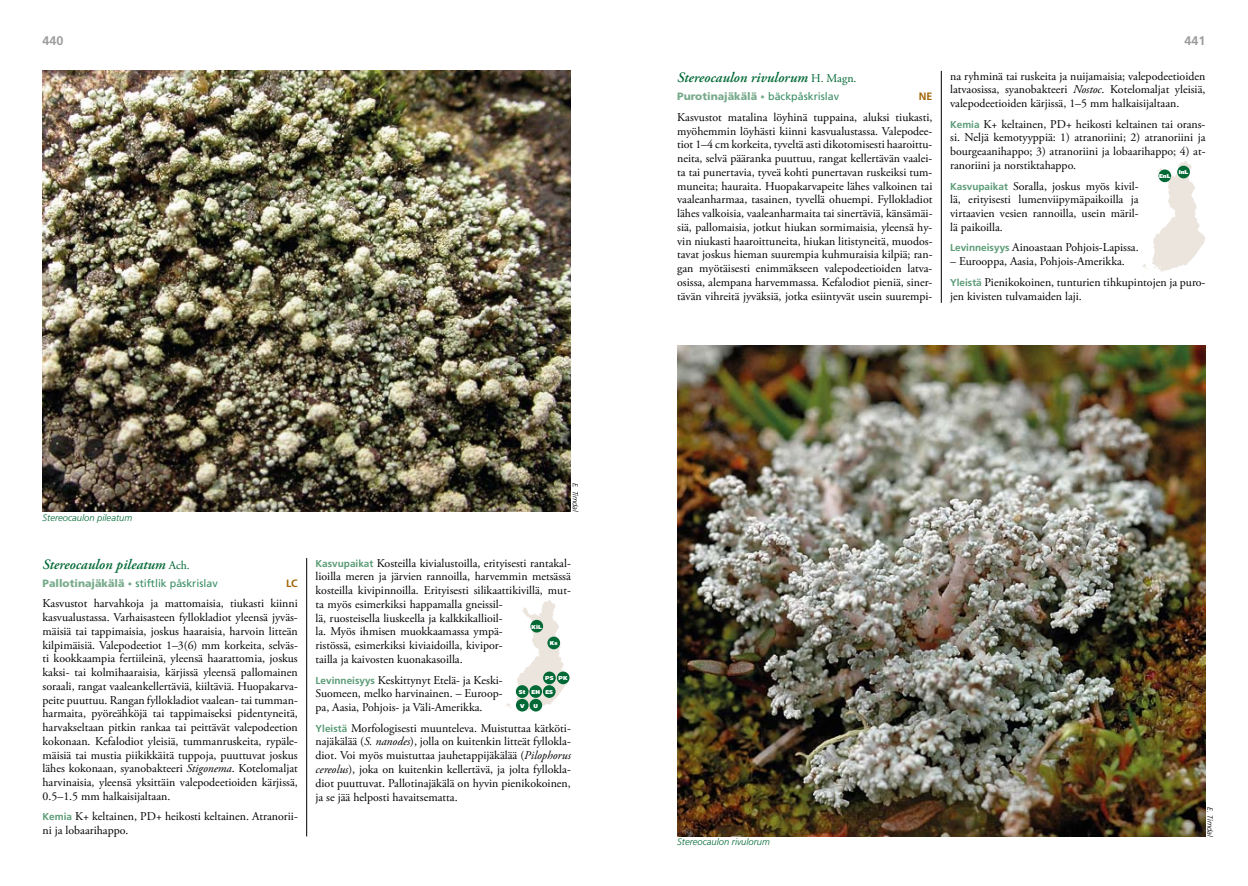
<style>
.page{position:relative;width:1248px;height:886px;background:#fff}
.page>*{position:absolute;margin:0;border:0;box-sizing:border-box;transform-origin:0 0}
.t1{font:italic 600 14.38px "Adobe Garamond Pro";color:#006935}
.t2{font:700 12.5px "Frutiger";color:#9d9c9c}
.t3{font:11.88px/13.8px "Adobe Garamond Pro";color:#000;text-align:justify}
.t4{font:10.62px "Frutiger";color:#388d63}
.t5{font:900 10.62px "Frutiger";color:#78aa8b}
.t6{font:700 10.62px "Frutiger";color:#a06605}
.t7{font:italic 300 9.38px "Frutiger";color:#006935}
.t8{font:italic 300 7.5px "Frutiger";color:#000}
.t9{font:900 5.62px "Frutiger";color:#fff}
.s1{font-weight:400;font-style:normal;font-size:11.88px}
.s2{font-weight:900;color:#78aa8b}
.s3{font-weight:300;font-size:8.75px;color:#78aa8b}
.s4{font-style:italic}
.s5{font-family:"Frutiger";font-weight:700;font-size:10px;color:#5b9b76}
.s6{font-weight:300;font-size:8.75px}
.s7{font-weight:400;color:#388d63}
</style>
<div class="page">
<img style="left:43px;top:71px;width:527px;height:441px">
<img style="left:677px;top:345px;width:528px;height:491px">
<svg style="left:506px;top:600px;width:63px;height:111px"></svg>
<div style="left:516px;top:699px;width:12px;height:12px;background:#006935;border-radius:50%"></div>
<div style="left:529px;top:699px;width:13px;height:12px;background:#006935;border-radius:50%"></div>
<div style="left:516px;top:685px;width:12px;height:13px;background:#006935;border-radius:50%"></div>
<div style="left:529px;top:685px;width:13px;height:13px;background:#006935;border-radius:50%"></div>
<div style="left:543px;top:685px;width:12px;height:13px;background:#006935;border-radius:50%"></div>
<div style="left:543px;top:671px;width:12px;height:13px;background:#006935;border-radius:50%"></div>
<div style="left:557px;top:671px;width:12px;height:13px;background:#006935;border-radius:50%"></div>
<div style="left:547px;top:637px;width:13px;height:12px;background:#006935;border-radius:50%"></div>
<div style="left:530px;top:620px;width:13px;height:12px;background:#006935;border-radius:50%"></div>
<svg style="left:1142px;top:161px;width:63px;height:111px"></svg>
<div style="left:1158px;top:169px;width:12px;height:13px;background:#006935;border-radius:50%"></div>
<div style="left:1177px;top:166px;width:12px;height:12px;background:#006935;border-radius:50%"></div>
<hr style="left:941px;top:71px;width:1px;height:232px;background:#000">
<hr style="left:306px;top:558px;width:1px;height:278px;background:#000">
<p class="t2" style="left:43px;top:33px;width:22px">440</p>
<p class="t2" style="left:1184px;top:34px;width:22px">441</p>
<p class="t7" style="left:43px;top:512px;width:91px">Stereocaulon pileatum</p>
<p class="t1" style="left:43px;top:556px;width:149px">Stereocaulon pileatum <span class="s1">Ach.</span></p>
<p class="t4" style="left:43px;top:577px;width:177px"><span class="s2">Pallotinajäkälä</span> <span class="s3">•</span> stiftlik påskrislav</p>
<p class="t6" style="left:286px;top:577px;width:13px">LC</p>
<p class="t3" style="left:43px;top:597px;width:257px">Kasvustot harvahkoja ja mattomaisia, tiukasti kiinni kasvualustassa. Varhaisasteen fyllokladiot yleensä jyväs&shy;mäisiä tai tappimaisia, joskus haaraisia, harvoin litteän kilpimäisiä. Valepodeetiot 1–3(6) mm korkeita, selväs&shy;ti kookkaampia fertiileinä, yleensä haarattomia, joskus kaksi- tai kolmihaaraisia, kärjissä yleensä pallomainen soraali, rangat vaaleankellertäviä, kiiltäviä. Huopakarva&shy;peite puuttuu. Rangan fyllokladiot vaalean- tai tumman&shy;harmaita, pyöreähköjä tai tappimaiseksi pidentyneitä, harvakseltaan pitkin rankaa tai peittävät valepodeetion kokonaan. Kefalodiot yleisiä, tummanruskeita, rypäle&shy;mäisiä tai mustia piikikkäitä tuppoja, puuttuvat joskus lähes kokonaan, syanobakteeri <span class="s4">Stigonema</span>. Kotelomaljat harvinaisia, yleensä yksittäin valepodeetioiden kärjissä, 0.5–1.5 mm halkaisijaltaan.</p>
<p class="t3" style="left:43px;top:810px;width:257px"><span class="s5">Kemia</span> K+ keltainen, PD+ heikosti keltainen. Atranorii&shy;ni ja lobaarihappo.</p>
<p class="t8" style="left:580px;top:483px;width:31px;rotate:90deg">E. Timdal</p>
<p class="t3" style="left:315px;top:556px;width:257px;text-align:left"><span class="s5">Kasvupaikat</span> Kosteilla kivialustoilla, erityisesti rantakal&shy;lioilla meren ja järvien rannoilla, harvemmin metsässä kosteilla kivipinnoilla. Erityisesti silikaattikivillä, mut&shy;ta myös esimerkiksi happamalla gneissil-<br>lä, ruosteisella liuskeella ja kalkkikallioil-<br>la. Myös ihmisen muokkaamassa ympä-<br>ristössä, esimerkiksi kiviaidoilla, kivipor-<br>tailla ja kaivosten kuonakasoilla.</p>
<p class="t3" style="left:315px;top:673px;width:188px"><span class="s5">Levinneisyys</span> Keskittynyt Etelä- ja Keski-Suomeen, melko harvinainen. – Euroop&shy;pa, Aasia, Pohjois- ja Väli-Amerikka.</p>
<p class="t3" style="left:315px;top:721px;width:257px"><span class="s5">Yleistä</span> Morfologisesti muunteleva. Muistuttaa kätköti&shy;najäkälää (<span class="s4">S. nanodes</span>), jolla on kuitenkin litteät fyllokla&shy;diot. Voi myös muistuttaa jauhetappijäkälää (<span class="s4">Pilophorus cereolus</span>), joka on kuitenkin kellertävä, ja jolta fyllokla&shy;diot puuttuvat. Pallotinajäkälä on hyvin pienikokoinen, ja se jää helposti havaitsematta.</p>
<p class="t9" style="left:531px;top:623px;width:12px">KiL</p>
<p class="t9" style="left:550px;top:640px;width:9px">Ks</p>
<p class="t9" style="left:545px;top:675px;width:24px">PS PK</p>
<p class="t9" style="left:519px;top:688px;width:36px">St EH ES</p>
<p class="t9" style="left:520px;top:702px;width:6px">V</p>
<p class="t9" style="left:533px;top:702px;width:6px">U</p>
<p class="t1" style="left:677px;top:69px;width:181px">Stereocaulon rivulorum <span class="s1">H. Magn.</span></p>
<p class="t5" style="left:677px;top:90px;width:163px">Purotinajäkälä <span class="s6">•</span> <span class="s7">bäckpåskrislav</span></p>
<p class="t6" style="left:918px;top:90px;width:15px">NE</p>
<p class="t3" style="left:677px;top:111px;width:257px">Kasvustot matalina löyhinä tuppaina, aluksi tiukasti, myöhemmin löyhästi kiinni kasvualustassa. Valepodee&shy;tiot 1–4 cm korkeita, tyveltä asti dikotomisesti haaroittu&shy;neita, selvä pääranka puuttuu, rangat kellertävän vaalei&shy;ta tai punertavia, tyveä kohti punertavan ruskeiksi tum&shy;muneita; hauraita. Huopakarvapeite lähes valkoinen tai vaaleanharmaa, tasainen, tyvellä ohuempi. Fyllokladiot lähes valkoisia, vaaleanharmaita tai sinertäviä, känsämäi&shy;siä, pallomaisia, jotkut hiukan sormimaisia, yleensä hy&shy;vin niukasti haaroittuneita, hiukan litistyneitä, muodos&shy;tavat joskus hieman suurempia kuhmuraisia kilpiä; ran&shy;gan myötäisesti enimmäkseen valepodeetioiden latva&shy;osissa, alempana harvemmassa. Kefalodiot pieniä, siner&shy;tävän vihreitä jyväksiä, jotka esiintyvät usein suurempi-</p>
<p class="t3" style="left:950px;top:69px;width:257px">na ryhminä tai ruskeita ja nuijamaisia; valepodeetioiden latvaosissa, syanobakteeri <span class="s4">Nostoc</span>. Kotelomaljat yleisiä, valepodeetioiden kärjissä, 1–5 mm halkaisijaltaan.</p>
<p class="t3" style="left:950px;top:117px;width:257px"><span class="s5">Kemia</span> K+ keltainen, PD+ heikosti keltainen tai orans&shy;si. Neljä kemotyyppiä: 1) atranoriini; 2) atranoriini ja bourgeaanihappo; 3) atranoriini ja lobaarihappo; 4) at&shy;ranoriini ja norstiktahappo.</p>
<p class="t3" style="left:950px;top:179px;width:190px"><span class="s5">Kasvupaikat</span> Soralla, joskus myös kivil&shy;lä, erityisesti lumenviipymäpaikoilla ja virtaavien vesien rannoilla, usein märil&shy;lä paikoilla.</p>
<p class="t3" style="left:950px;top:241px;width:190px"><span class="s5">Levinneisyys</span> Ainoastaan Pohjois-Lapissa.</p>
<p class="t3" style="left:950px;top:251px;width:257px;line-height:20.6px">– Eurooppa, Aasia, Pohjois-Amerikka.<br><span class="s5">Yleistä</span> Pienikokoinen, tunturien tihkupintojen ja puro-</p>
<p class="t3" style="left:950px;top:289px;width:133px">jen kivisten tulvamaiden laji.</p>
<p class="t9" style="left:1178px;top:169px;width:11px">InL</p>
<p class="t9" style="left:1158px;top:173px;width:13px">EnL</p>
<p class="t7" style="left:677px;top:836px;width:94px">Stereocaulon rivulorum</p>
<p class="t8" style="left:1214px;top:807px;width:31px;rotate:90deg">E. Timdal</p>
</div>
